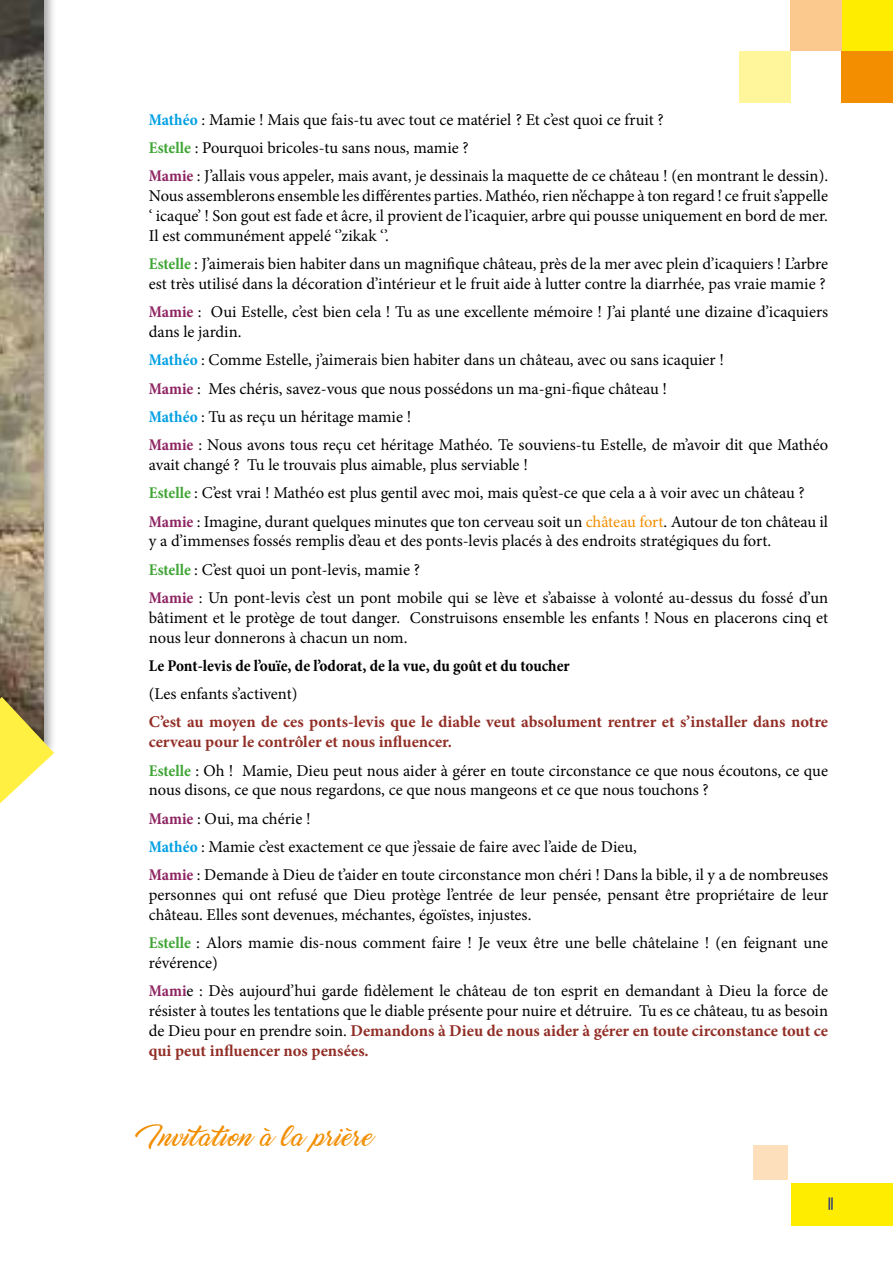
<style>
.page{position:relative;width:893px;height:1263px;background:#fff}
.page>*{position:absolute;margin:0;border:0;box-sizing:border-box;transform-origin:0 0}
.t1{font:21px "Marguerite";letter-spacing:.04em;color:#f28e00}
.t2{font:18px "Borders Divide But Hearts Shall Conquer";color:#283583}
.t3{font:16.5px/28.3px "Minion Pro";letter-spacing:-.005em;color:#000}
.t4{font:700 16.5px/19.8px "Minion Pro";color:#922e26}
.t5{font:700 condensed 16.5px "Minion Pro";color:#000}
.s1{font-weight:700;font-stretch:condensed;color:#009fe3}
.s2{font-weight:700;font-stretch:condensed;color:#3fa535}
.s3{font-weight:700;font-stretch:condensed;color:#8e2462}
.s4{color:#f28e00}
.s5{font-weight:700;color:#922e26}
</style>
<div class="page">
<div style="left:791px;top:1183px;width:102px;height:42px;background:#ffed00"></div>
<div style="left:842px;top:0;width:51px;height:51px;background:#ffed00"></div>
<div style="left:791px;top:0;width:51px;height:51px;background:#fbc98d"></div>
<div style="left:842px;top:51px;width:51px;height:51px;background:#f28e00"></div>
<div style="left:753px;top:1146px;width:34px;height:34px;background:#fedfbc"></div>
<div style="left:740px;top:51px;width:51px;height:51px;background:#fff69b"></div>
<div style="left:0;top:0;width:57px;height:759px;background:#000;opacity:.35"></div>
<img style="left:0;top:0;width:44px;height:697px">
<svg style="left:0;top:697px;width:54px;height:106px"></svg>
<p class="t3" style="left:149px;top:105px;width:681px"><span class="s1">Mathéo</span> : Mamie ! Mais que fais-tu avec tout ce matériel ? Et c’est quoi ce fruit ?<br><span class="s2">Estelle</span> : Pourquoi bricoles-tu sans nous, mamie ?<br><span class="s3">Mamie</span> : J’allais vous appeler, mais avant, je dessinais la maquette de ce château ! (en montrant le dessin).</p>
<p class="t3" style="left:149px;top:186px;width:681px;line-height:19.8px;text-align:justify">Nous assemblerons ensemble les différentes parties. Mathéo, rien n’échappe à ton regard ! ce fruit s’appelle ‘ icaque’ ! Son gout est fade et âcre, il provient de l’icaquier, arbre qui pousse uniquement en bord de mer.<br>Il est communément appelé ‘’zikak ‘’.</p>
<p class="t3" style="left:149px;top:254px;width:681px;line-height:19.8px"><span class="s2">Estelle</span> : J’aimerais bien habiter dans un magnifique château, près de la mer avec plein d’icaquiers ! L’arbre est très utilisé dans la décoration d’intérieur et le fruit aide à lutter contre la diarrhée, pas vraie mamie ?</p>
<p class="t3" style="left:149px;top:302px;width:681px;line-height:19.8px"><span class="s3">Mamie</span> : Oui Estelle, c’est bien cela ! Tu as une excellente mémoire ! J’ai planté une dizaine d’icaquiers dans le jardin.</p>
<p class="t3" style="left:149px;top:346px;width:681px"><span class="s1">Mathéo</span> : Comme Estelle, j’aimerais bien habiter dans un château, avec ou sans icaquier !<br><span class="s3">Mamie</span> : Mes chéris, savez-vous que nous possédons un ma-gni-fique château !<br><span class="s1">Mathéo</span> : Tu as reçu un héritage mamie !<br><span class="s3">Mamie</span> : Nous avons tous reçu cet héritage Mathéo. Te souviens-tu Estelle, de m’avoir dit que Mathéo</p>
<p class="t3" style="left:149px;top:450px;width:681px">avait changé ? Tu le trouvais plus aimable, plus serviable !<br><span class="s2">Estelle</span> : C’est vrai ! Mathéo est plus gentil avec moi, mais qu’est-ce que cela a à voir avec un château ?<br><span class="s3">Mamie</span> : Imagine, durant quelques minutes que ton cerveau soit un <span class="s4">château fort</span>. Autour de ton château il</p>
<p class="t3" style="left:149px;top:527px;width:681px">y a d’immenses fossés remplis d’eau et des ponts-levis placés à des endroits stratégiques du fort.<br><span class="s2">Estelle</span> : C’est quoi un pont-levis, mamie ?<br><span class="s3">Mamie</span> : Un pont-levis c’est un pont mobile qui se lève et s’abaisse à volonté au-dessus du fossé d’un</p>
<p class="t3" style="left:149px;top:608px;width:681px;line-height:19.8px">bâtiment et le protège de tout danger. Construisons ensemble les enfants ! Nous en placerons cinq et nous leur donnerons à chacun un nom.</p>
<p class="t5" style="left:149px;top:654px;width:422px">Le Pont-levis de l’ouïe, de l’odorat, de la vue, du goût et du toucher</p>
<p class="t3" style="left:149px;top:680px;width:150px">(Les enfants s’activent)</p>
<p class="t4" style="left:149px;top:712px;width:681px">C’est au moyen de ces ponts-levis que le diable veut absolument rentrer et s’installer dans notre cerveau pour le contrôler et nous influencer.</p>
<p class="t3" style="left:149px;top:760px;width:681px;line-height:19.8px"><span class="s2">Estelle</span> : Oh ! Mamie, Dieu peut nous aider à gérer en toute circonstance ce que nous écoutons, ce que nous disons, ce que nous regardons, ce que nous mangeons et ce que nous touchons ?</p>
<p class="t3" style="left:149px;top:804px;width:681px"><span class="s3">Mamie</span> : Oui, ma chérie !<br><span class="s1">Mathéo</span> : Mamie c’est exactement ce que j’essaie de faire avec l’aide de Dieu,<br><span class="s3">Mamie</span> : Demande à Dieu de t’aider en toute circonstance mon chéri ! Dans la bible, il y a de nombreuses</p>
<p class="t3" style="left:149px;top:885px;width:681px;line-height:19.8px">personnes qui ont refusé que Dieu protège l’entrée de leur pensée, pensant être propriétaire de leur château. Elles sont devenues, méchantes, égoïstes, injustes.</p>
<p class="t3" style="left:149px;top:933px;width:681px;line-height:19.8px"><span class="s2">Estelle</span> : Alors mamie dis-nous comment faire ! Je veux être une belle châtelaine ! (en feignant une révérence)</p>
<p class="t3" style="left:149px;top:981px;width:681px;line-height:19.8px;text-align:justify"><span class="s3">Mami</span>e : Dès aujourd’hui garde fidèlement le château de ton esprit en demandant à Dieu la force de résister à toutes les tentations que le diable présente pour nuire et détruire. Tu es ce château, tu as besoin de Dieu pour en prendre soin. <span class="s5">Demandons à Dieu de nous aider à gérer en toute circonstance tout ce qui peut influencer nos pensées.</span></p>
<p class="t1" style="left:149px;top:1126px;width:225px">Invitation à la prière</p>
<p class="t2" style="left:828px;top:1193px;width:7px">11</p>
</div>
